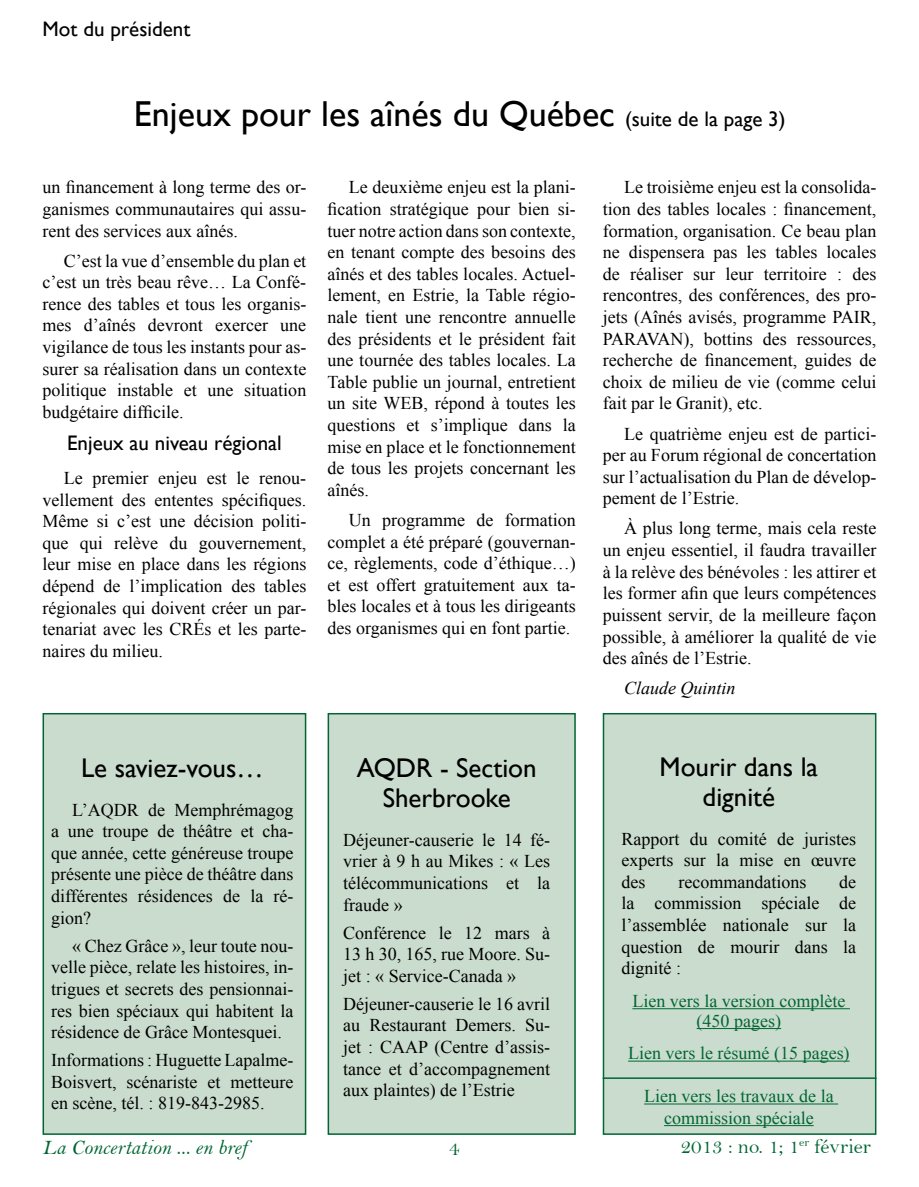
<style>
.page{position:relative;width:919px;height:1187px;background:#fff}
.page>*{position:absolute;margin:0;border:0;box-sizing:border-box;transform-origin:0 0}
.t1{font:36px "Gill Sans";color:#000}
.t2{font:27px/29.7px "Gill Sans";color:#000;text-align:center}
.t3{font:21px "Gill Sans";color:#000}
.t4{font:21px "Bell MT Italic";color:#016633}
.t5{font:21px "Bell";color:#016633}
.t6{font:18px/21.6px "Times New Roman";color:#000;text-align:justify}
.t7{font:18px/19.8px "Times New Roman";color:#016633;text-align:center}
.t8{font:italic 18px "Times New Roman";color:#000}
.s1{font-size:21px}
</style>
<div class="page">
<div style="left:327px;top:713px;width:248px;height:421px;background:#cadcce;border:2px solid #016633"></div>
<div style="left:43px;top:713px;width:263px;height:421px;background:#cadcce;border:2px solid #016633"></div>
<div style="left:602px;top:713px;width:274px;height:421px;background:#cadcce;border:2px solid #016633"></div>
<hr style="left:632px;top:1008px;width:217px;height:1px;background:#016633">
<hr style="left:696px;top:1028px;width:85px;height:1px;background:#016633">
<hr style="left:628px;top:1060px;width:221px;height:1px;background:#016633">
<hr style="left:644px;top:1103px;width:194px;height:1px;background:#016633">
<hr style="left:664px;top:1125px;width:149px;height:1px;background:#016633">
<hr style="left:602px;top:1077px;width:274px;height:1px;background:#016633">
<p class="t3" style="left:43px;top:16px;width:149px">Mot du président</p>
<h1 class="t1" style="left:134px;top:93px;width:653px">Enjeux pour les aînés du Québec <span class="s1">(suite de la page 3)</span></h1>
<p class="t6" style="left:43px;top:176px;width:265px">un financement à long terme des or&shy;ganismes communautaires qui assu&shy;rent des services aux aînés.</p>
<p class="t6" style="left:43px;top:249px;width:265px;text-indent:21px">C’est la vue d’ensemble du plan et c’est un très beau rêve… La Confé&shy;rence des tables et tous les organis&shy;mes d’aînés devront exercer une vigilance de tous les instants pour as&shy;surer sa réalisation dans un contexte politique instable et une situation budgétaire difficile.</p>
<p class="t3" style="left:67px;top:430px;width:216px">Enjeux au niveau régional</p>
<p class="t6" style="left:43px;top:467px;width:265px;text-indent:21px">Le premier enjeu est le renou&shy;vellement des ententes spécifiques.<br>Même si c’est une décision politi&shy;que qui relève du gouvernement, leur mise en place dans les régions dépend de l’implication des tables régionales qui doivent créer un par&shy;tenariat avec les CRÉs et les parte&shy;naires du milieu.</p>
<p class="t6" style="left:327px;top:176px;width:250px;text-indent:21px">Le deuxième enjeu est la plani&shy;fication stratégique pour bien si&shy;tuer notre action dans son contexte, en tenant compte des besoins des aînés et des tables locales. Actuel&shy;lement, en Estrie, la Table régio&shy;nale tient une rencontre annuelle des présidents et le président fait une tournée des tables locales. La Table publie un journal, entretient un site WEB, répond à toutes les questions et s’implique dans la mise en place et le fonctionnement de tous les projets concernant les aînés.</p>
<p class="t6" style="left:327px;top:509px;width:250px;text-indent:21px">Un programme de formation complet a été préparé (gouvernan&shy;ce, règlements, code d’éthique…) et est offert gratuitement aux ta&shy;bles locales et à tous les dirigeants des organismes qui en font partie.</p>
<h2 class="t2" style="left:81px;top:753px;width:184px">Le saviez-vous…</h2>
<p class="t6" style="left:51px;top:798px;width:244px;text-indent:21px">L’AQDR de Memphrémagog a une troupe de théâtre et cha&shy;que année, cette généreuse troupe présente une pièce de théâtre dans différentes résidences de la ré&shy;gion?</p>
<p class="t6" style="left:51px;top:934px;width:244px;text-indent:21px">« Chez Grâce », leur toute nou&shy;velle pièce, relate les histoires, in&shy;trigues et secrets des pensionnai&shy;res bien spéciaux qui habitent la résidence de Grâce Montesquei.</p>
<p class="t6" style="left:51px;top:1048px;width:244px">Informations : Huguette Lapalme-Boisvert, scénariste et metteure en scène, tél. : 819-843-2985.</p>
<h2 class="t2" style="left:357px;top:753px;width:181px">AQDR - Section<br>Sherbrooke</h2>
<p class="t6" style="left:343px;top:828px;width:208px">Déjeuner-causerie le 14 fé&shy;vrier à 9 h au Mikes : « Les télécommunications et la fraude »</p>
<p class="t6" style="left:343px;top:921px;width:208px">Conférence le 12 mars à 13 h 30, 165, rue Moore. Su&shy;jet : « Service-Canada »</p>
<p class="t6" style="left:343px;top:992px;width:208px">Déjeuner-causerie le 16 avril au Restaurant Demers. Su&shy;jet : CAAP (Centre d’assis&shy;tance et d’accompagnement aux plaintes) de l’Estrie</p>
<p class="t6" style="left:602px;top:176px;width:275px;text-indent:21px">Le troisième enjeu est la consolida&shy;tion des tables locales : financement, formation, organisation. Ce beau plan ne dispensera pas les tables locales de réaliser sur leur territoire : des rencontres, des conférences, des pro&shy;jets (Aînés avisés, programme PAIR, PARAVAN), bottins des ressources, recherche de financement, guides de choix de milieu de vie (comme celui fait par le Granit), etc.</p>
<p class="t6" style="left:602px;top:422px;width:275px;text-indent:21px">Le quatrième enjeu est de partici&shy;per au Forum régional de concertation sur l’actualisation du Plan de dévelop&shy;pement de l’Estrie.</p>
<p class="t6" style="left:602px;top:517px;width:275px;text-indent:21px">À plus long terme, mais cela reste un enjeu essentiel, il faudra travailler à la relève des bénévoles : les attirer et les former afin que leurs compétences puissent servir, de la meilleure façon possible, à améliorer la qualité de vie des aînés de l’Estrie.</p>
<p class="t8" style="left:624px;top:675px;width:113px">Claude Quintin</p>
<h2 class="t2" style="left:659px;top:752px;width:160px">Mourir dans la dignité</h2>
<p class="t6" style="left:621px;top:827px;width:236px">Rapport du comité de juristes experts sur la mise en œuvre des</p>
<p class="t6" style="left:621px;top:870px;width:236px;text-indent:218px">de la commission spéciale de l’assemblée nationale sur la question de mourir dans la dignité :</p>
<p class="t7" style="left:632px;top:990px;width:214px">Lien vers la version complète (450 pages)</p>
<p class="t7" style="left:628px;top:1042px;width:223px">Lien vers le résumé (15 pages)</p>
<p class="t7" style="left:644px;top:1084px;width:191px;line-height:21.6px">Lien vers les travaux de la commission spéciale</p>
<p class="t6" style="left:678px;top:870px;width:129px">recommandations</p>
<p class="t4" style="left:43px;top:1134px;width:206px">La Concertation ... en bref</p>
<p class="t5" style="left:449px;top:1135px;width:12px">4</p>
<p class="t5" style="left:680px;top:1133px;width:192px">2013 : no. 1; 1<sup>er</sup> février</p>
</div>
